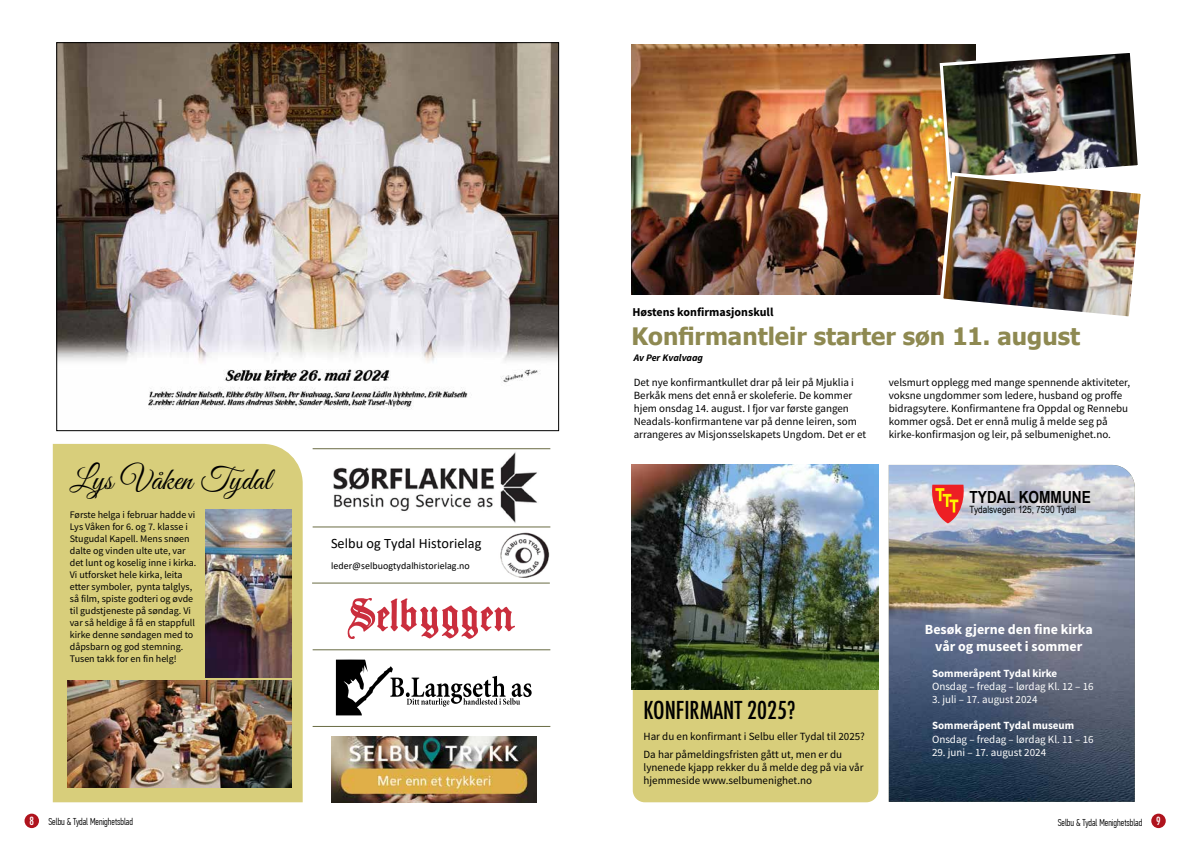
<style>
.page{position:relative;width:1191px;height:842px;background:#fff}
.page>*{position:absolute;margin:0;border:0;box-sizing:border-box;transform-origin:0 0}
.t1{font:31.4px "Great Vibes";color:#000}
.t2{font:700 24px "Tahoma";color:#8e8951}
.t3{font:500 condensed 24px "Futura";color:#000}
.t4{font:700 16.7px "Arial Narrow";color:#000}
.t5{font:14.4px "Calibri";color:#000}
.t6{font:700 14px/16.8px "Source Sans Pro";color:#fff;text-align:center}
.t7{font:700 12px "Source Sans Pro";color:#000}
.t8{font:11px/13.2px "Source Sans Pro";color:#000}
.t9{font:11px "Source Sans Pro";color:#fff}
.t10{font:700 11px "Source Sans Pro";color:#fff}
.t11{font:500 condensed 11px "Futura";color:#fff}
.t12{font:10px/12px "Source Sans Pro";color:#000}
.t13{font:300 10px "PF Din Text Comp Pro";color:#000}
.t14{font:10px "Calibri";letter-spacing:.005em;color:#000}
.t15{font:10px "Arial Narrow";color:#000}
.t16{font:italic 700 10px "Source Sans Pro";color:#000}
</style>
<div class="page">
<div style="left:25px;top:814px;width:14px;height:14px;background:#af131d;border-radius:50%"></div>
<div style="left:1151px;top:814px;width:14px;height:14px;background:#af131d;border-radius:50%"></div>
<div style="left:633px;top:493px;width:245px;height:309px;background:#d8ce7b;border-radius:12px"></div>
<div style="left:53px;top:444px;width:250px;height:358px;background:#d8ce7b"></div>
<img style="left:205px;top:509px;width:86px;height:169px">
<img style="left:68px;top:681px;width:223px;height:107px">
<img style="left:631px;top:44px;width:344px;height:251px">
<img style="left:937px;top:48px;width:204px;height:269px">
<img style="left:59px;top:45px;width:498px;height:365px">
<img style="left:631px;top:465px;width:247px;height:224px">
<img style="left:888px;top:465px;width:246px;height:337px">
<svg style="left:928px;top:485px;width:39px;height:38px"></svg>
<svg style="left:336px;top:659px;width:195px;height:56px"></svg>
<svg style="left:347px;top:598px;width:168px;height:41px"></svg>
<img style="left:500px;top:532px;width:50px;height:46px">
<img style="left:333px;top:452px;width:204px;height:71px">
<img style="left:332px;top:736px;width:205px;height:66px">
<hr style="left:313px;top:449px;width:237px;height:1px;background:#696b43">
<hr style="left:313px;top:527px;width:237px;height:1px;background:#696b43">
<hr style="left:312px;top:583px;width:238px;height:1px;background:#696b43">
<hr style="left:313px;top:650px;width:237px;height:1px;background:#696b43">
<hr style="left:313px;top:726px;width:237px;height:1px;background:#696b43">
<p class="t7" style="left:632px;top:304px;width:143px">Høstens konfirmasjonskull</p>
<h2 class="t2" style="left:631px;top:319px;width:450px">Konfirmantleir starter søn 11. august</h2>
<p class="t16" style="left:634px;top:351px;width:71px">Av Per Kvalvaag</p>
<h1 class="t1" style="left:70px;top:462px;width:203px">Lys Våken Tydal</h1>
<p class="t12" style="left:70px;top:508px;width:128px">Første helga i februar hadde vi<br>Lys Våken for 6. og 7. klasse i<br>Stugudal Kapell. Mens snøen dalte og vinden ulte ute, var det lunt og koselig inne i kirka.<br>Vi utforsket hele kirka, leita etter symboler, pynta talglys, så film, spiste godteri og øvde til gudstjeneste på søndag. Vi var så heldige å få en stappfull kirke denne søndagen med to dåpsbarn og god stemning.<br>Tusen takk for en fin helg!</p>
<h3 class="t5" style="left:331px;top:534px;width:152px">Selbu og Tydal Historielag</h3>
<p class="t14" style="left:331px;top:559px;width:140px">leder@selbuogtydalhistorielag.no</p>
<p class="t8" style="left:634px;top:375px;width:234px">Det nye konfirmantkullet drar på leir på Mjuklia i Berkåk mens det ennå er skoleferie. De kommer hjem onsdag 14. august. I fjor var første gangen Neadals-konfirmantene var på denne leiren, som arrangeres av Misjonsselskapets Ungdom. Det er et</p>
<p class="t8" style="left:888px;top:375px;width:243px">velsmurt opplegg med mange spennende aktiviteter, voksne ungdommer som ledere, husband og proffe bidragsytere. Konfirmantene fra Oppdal og Rennebu kommer også. Det er ennå mulig å melde seg på kirke-konfirmasjon og leir, på selbumenighet.no.</p>
<h3 class="t4" style="left:969px;top:484px;width:123px">TYDAL KOMMUNE</h3>
<p class="t15" style="left:969px;top:502px;width:108px">Tydalsvegen 125, 7590 Tydal</p>
<h2 class="t3" style="left:643px;top:695px;width:154px">KONFIRMANT 2025?</h2>
<p class="t8" style="left:643px;top:727px;width:223px;line-height:18px">Har du en konfirmant i Selbu eller Tydal til 2025?<br>Da har påmeldingsfristen gått ut, men er du</p>
<p class="t8" style="left:643px;top:760px;width:221px">lynenede kjapp rekker du å melde deg på via vår hjemmeside www.selbumenighet.no</p>
<p class="t6" style="left:925px;top:621px;width:169px">Besøk gjerne den fine kirka vår og museet i sommer</p>
<p class="t10" style="left:932px;top:665px;width:127px">Sommeråpent Tydal kirke</p>
<p class="t9" style="left:932px;top:679px;width:163px">Onsdag – fredag – lørdag Kl. 12 – 16</p>
<p class="t9" style="left:932px;top:692px;width:107px">3. juli – 17. august 2024</p>
<p class="t10" style="left:932px;top:718px;width:144px">Sommeråpent Tydal museum</p>
<p class="t9" style="left:932px;top:732px;width:163px">Onsdag – fredag – lørdag Kl. 11 – 16</p>
<p class="t9" style="left:932px;top:745px;width:116px">29. juni – 17. august 2024</p>
<p class="t11" style="left:29px;top:814px;width:6px">8</p>
<p class="t13" style="left:48px;top:815px;width:86px">Selbu &amp; Tydal Menighetsblad</p>
<p class="t13" style="left:1057px;top:817px;width:86px">Selbu &amp; Tydal Menighetsblad</p>
<p class="t11" style="left:1156px;top:814px;width:6px">9</p>
</div>
